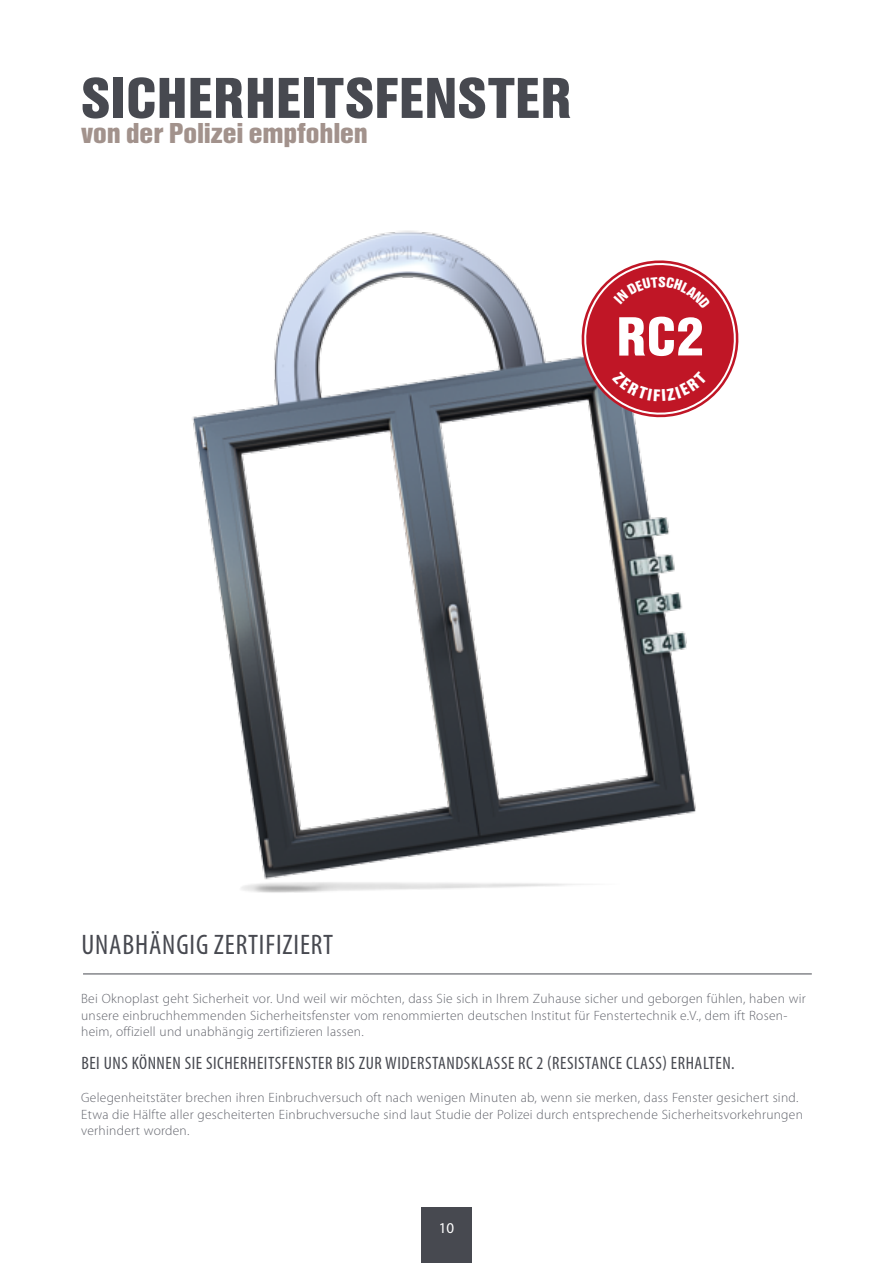
<style>
.page{position:relative;width:893px;height:1263px;background:#fff}
.page>*{position:absolute;margin:0;border:0;box-sizing:border-box;transform-origin:0 0}
.t1{font:60px "Nimbus San TOT Bla Con";color:#474950}
.t2{font:30px "Nimbus San TOT Bla Con";letter-spacing:-.005em;color:#a2928c}
.t3{font:condensed 28.35px "Myriad Pro";letter-spacing:.03em;color:#474950}
.t4{font:condensed 18px "Myriad Pro";letter-spacing:.03em;color:#474950}
.t5{font:15px "Myriad Pro";color:#fff}
.t6{font:300 13.5px/16.5px "Myriad Pro";letter-spacing:.02em;color:#63656d}
</style>
<div class="page">
<div style="left:421px;top:1208px;width:51px;height:55px;background:#474950"></div>
<img style="left:192px;top:230px;width:504px;height:663px">
<hr style="left:83px;top:973px;width:729px;height:1px;background:#474950">
<svg style="left:574px;top:253px;width:165px;height:172px"></svg>
<h1 class="t1" style="left:81px;top:64px;width:493px">SICHERHEITSFENSTER</h1>
<h2 class="t2" style="left:81px;top:116px;width:288px">von der Polizei empfohlen</h2>
<h3 class="t3" style="left:81px;top:927px;width:253px">UNABHÄNGIG ZERTIFIZIERT</h3>
<p class="t6" style="left:81px;top:990px;width:726px">Bei Oknoplast geht Sicherheit vor. Und weil wir möchten, dass Sie sich in Ihrem Zuhause sicher und geborgen fühlen, haben wir unsere einbruchhemmenden Sicherheitsfenster vom renommierten deutschen Institut für Fenstertechnik e.V., dem ift Rosen&shy;heim, offiziell und unabhängig zertifizieren lassen.</p>
<h3 class="t4" style="left:81px;top:1052px;width:655px">BEI UNS KÖNNEN SIE SICHERHEITSFENSTER BIS ZUR WIDERSTANDSKLASSE RC 2 (RESISTANCE CLASS) ERHALTEN.</h3>
<p class="t6" style="left:81px;top:1089px;width:723px">Gelegenheitstäter brechen ihren Einbruchversuch oft nach wenigen Minuten ab, wenn sie merken, dass Fenster gesichert sind.<br>Etwa die Hälfte aller gescheiterten Einbruchversuche sind laut Studie der Polizei durch entsprechende Sicherheitsvorkehrungen verhindert worden.</p>
<p class="t5" style="left:439px;top:1219px;width:17px">10</p>
</div>
